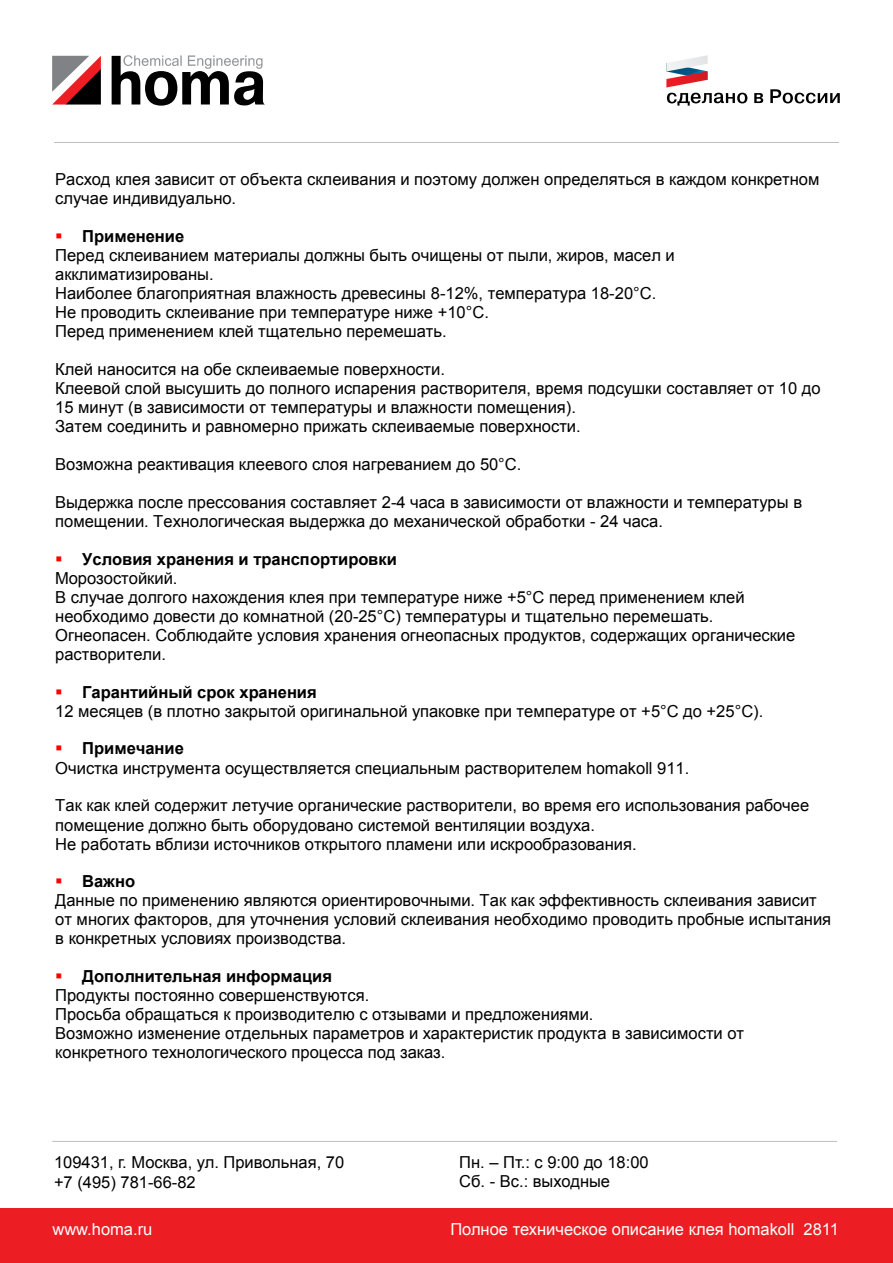
<style>
.page{position:relative;width:893px;height:1263px;background:#fff}
.page>*{position:absolute;margin:0;border:0;box-sizing:border-box;transform-origin:0 0}
.t1{font:16.5px/19px "Arial";color:#000}
.t2{font:16.5px/19.8px "Arial";color:#000}
.t3{font:16.5px "Arial";color:#fff}
.s1{color:#f00}
.s2{font-weight:700}
.s3{font-style:inherit}
</style>
<div class="page">
<svg style="left:52px;top:56px;width:49px;height:49px"></svg>
<svg style="left:112px;top:55px;width:153px;height:51px"></svg>
<svg style="left:666px;top:55px;width:81px;height:51px"></svg>
<svg style="left:754px;top:93px;width:9px;height:10px"></svg>
<svg style="left:770px;top:89px;width:70px;height:14px"></svg>
<div style="left:0;top:1209px;width:893px;height:54px;background:#ed1d24"></div>
<hr style="left:54px;top:142px;width:785px;height:1px;background:#bcbec0">
<hr style="left:52px;top:1141px;width:785px;height:1px;background:#bcbec0">
<p class="t1" style="left:55px;top:170px;width:766px">Расход клея зависит от объекта склеивания и поэтому должен определяться в каждом конкретном случае индивидуально.</p>
<p class="t1" style="left:55px;top:227px;width:621px"><span class="s1">▪</span> <span class="s2">Применение<br></span>Перед склеиванием материалы должны быть очищены от пыли, жиров, масел и акклиматизированы.<br>Наиболее благоприятная влажность древесины 8<span class="s3">-</span>12%, температура 18<span class="s3">-20</span>°С.<br>Не проводить склеивание при температуре ниже +10°С.<br>Перед применением клей тщательно перемешать.</p>
<p class="t1" style="left:55px;top:360px;width:767px">Клей наносится на обе склеиваемые поверхности.<br>Клеевой слой высушить до полного испарения растворителя, время подсушки составляет от 10 до 15 минут (в зависимости от температуры и влажности помещения).<br>Затем соединить и равномерно прижать склеиваемые поверхности.</p>
<p class="t1" style="left:55px;top:455px;width:468px">Возможна реактивация клеевого слоя нагреванием до 50°С.</p>
<p class="t1" style="left:55px;top:493px;width:748px">Выдержка после прессования составляет 2<span class="s3">-</span>4 часа в зависимости от влажности и температуры в помещении. Технологическая выдержка до механической обработки <span class="s3">-</span> 24 часа.</p>
<p class="t1" style="left:55px;top:549px;width:741px"><span class="s1">▪</span> <span class="s2">Условия хранения и транспортировки<br></span>Морозостойкий.<br>В случае долгого нахождения клея при температуре ниже +5°С перед применением клей необходимо довести до комнатной (20<span class="s3">-</span>25°С) температуры и тщательно перемешать.<br>Огнеопасен. Соблюдайте условия хранения огнеопасных продуктов, содержащих органические растворители.</p>
<p class="t1" style="left:55px;top:682px;width:710px"><span class="s1">▪</span> <span class="s2">Гарантийный срок хранения<br></span><span class="s3">12</span> месяцев (в плотно закрытой оригинальной упаковке при температуре от <span class="s3">+5</span>°С до +25°С<span class="s3">).</span></p>
<p class="t1" style="left:55px;top:739px;width:636px"><span class="s1">▪</span> <span class="s2">Примечание<br></span>Очистка инструмента осуществляется специальным растворителем homakoll 911.</p>
<p class="t1" style="left:55px;top:796px;width:756px">Так как клей содержит летучие органические растворители, во время его использования рабочее помещение должно быть оборудовано системой вентиляции воздуха.<br>Не работать вблизи источников открытого пламени или искрообразования.</p>
<p class="t1" style="left:55px;top:872px;width:777px"><span class="s1">▪</span> <span class="s2">Важно<br></span>Данные по применению являются ориентировочными. Так как эффективность склеивания зависит от многих факторов, для уточнения условий склеивания необходимо проводить пробные испытания в конкретных условиях производства.</p>
<p class="t1" style="left:55px;top:967px;width:690px"><span class="s1">▪</span> <span class="s2">Дополнительная информация<br></span>Продукты постоянно совершенствуются.<br>Просьба обращаться к производителю с отзывами и предложениями.<br>Возможно изменение отдельных параметров и характеристик продукта в зависимости от конкретного технологического процесса под заказ.</p>
<p class="t2" style="left:54px;top:1153px;width:292px">109431, г. Москва, ул. Привольная, 70 +7 (495) 781-66-82</p>
<p class="t2" style="left:459px;top:1152px;width:191px">Пн. – Пт.: с 9:00 до 18:00<br>Сб. - Вс.: выходные</p>
<p class="t3" style="left:52px;top:1218px;width:101px">www.homa.ru</p>
<p class="t3" style="left:450px;top:1218px;width:390px">Полное техническое описание клея homakoll 2811</p>
</div>
